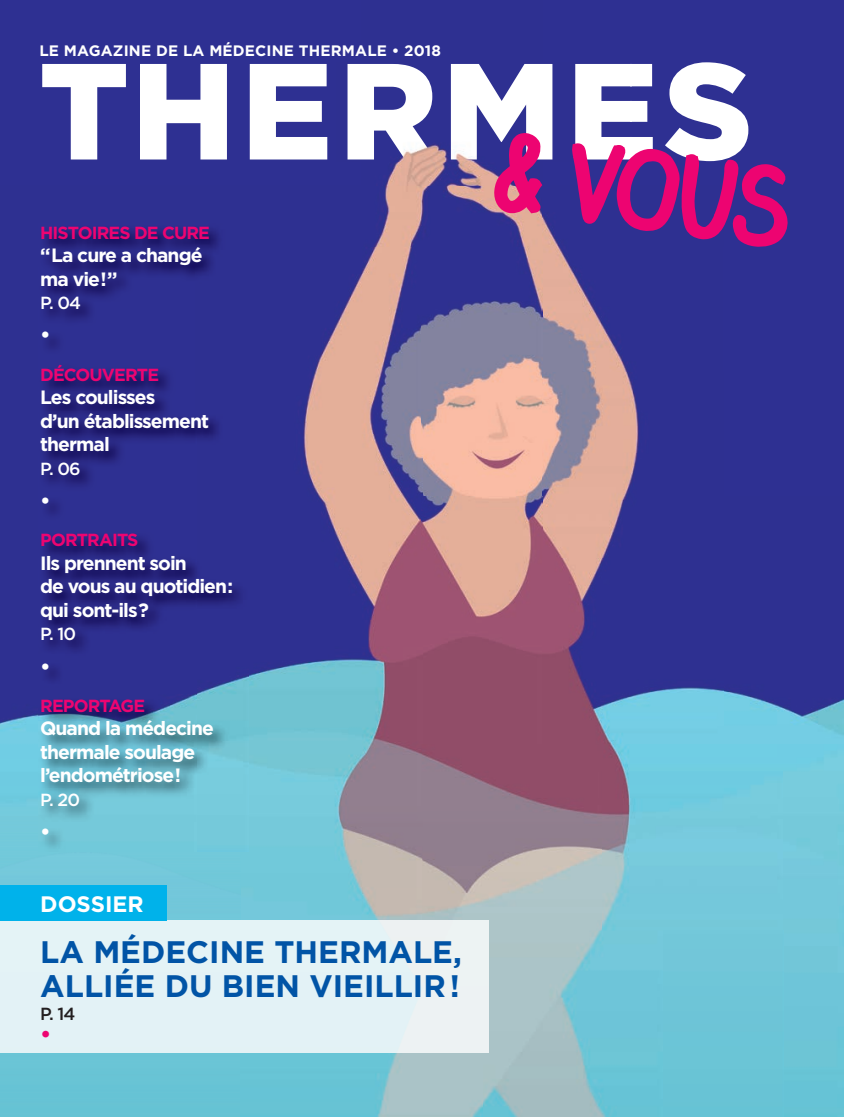
<style>
.page{position:relative;width:844px;height:1117px;background:#fff}
.page>*{position:absolute;margin:0;border:0;box-sizing:border-box;transform-origin:0 0}
.t1{font:700 97.83px "Claire Hand";color:#ed0471}
.t2{font:700 31.15px/33.6px "Gotham";color:#0154a6}
.t3{font:700 22.4px "Gotham";color:#fff}
.t4{font:700 22.4px "Gotham";color:#ed0471}
.t5{font:700 21px "Gotham";color:#fff}
.t6{font:700 19.25px/23.4px "Gotham";letter-spacing:-.05em;color:#fff}
.t7{font:700 17.5px "Gotham";letter-spacing:-.05em;color:#ed0471}
.t8{font:500 17.5px "Gotham";letter-spacing:-.05em;color:#fff}
.t9{font:500 17.5px "Gotham";color:#231f20}
.t10{font:700 15.05px "Gotham";letter-spacing:.01em;color:#fff}
</style>
<div class="page">
<div style="left:0;top:0;width:723px;height:186px;background:#2e3092"></div>
<div style="left:723px;top:0;width:120px;height:744px;background:#2e3092"></div>
<img style="left:0;top:186px;width:492px;height:62px">
<img style="left:542px;top:186px;width:181px;height:558px">
<img style="left:0;top:248px;width:39px;height:558px">
<img style="left:248px;top:248px;width:174px;height:558px">
<img style="left:422px;top:248px;width:120px;height:496px">
<img style="left:422px;top:744px;width:361px;height:186px">
<img style="left:783px;top:744px;width:60px;height:372px">
<img style="left:0;top:806px;width:422px;height:113px">
<img style="left:482px;top:930px;width:301px;height:186px">
<img style="left:0;top:1052px;width:482px;height:64px">
<img style="left:42px;top:62px;width:527px;height:99px">
<img style="left:0;top:919px;width:488px;height:133px">
<div style="left:0;top:884px;width:167px;height:35px;background:#00b2ea"></div>
<svg style="left:492px;top:130px;width:53px;height:196px;background:#835894"></svg>
<svg style="left:569px;top:28px;width:220px;height:227px"></svg>
<img style="left:39px;top:223px;width:209px;height:628px">
<p class="t10" style="left:39px;top:42px;width:403px">LE MAGAZINE DE LA MÉDECINE THERMALE • 2018</p>
<p class="t7" style="left:40px;top:222px;width:171px">HISTOIRES DE CURE</p>
<p class="t6" style="left:40px;top:243px;width:164px">“ La cure a changé ma vie ! ”</p>
<p class="t8" style="left:40px;top:291px;width:43px">P. 04</p>
<p class="t5" style="left:40px;top:323px;width:12px">•</p>
<p class="t7" style="left:40px;top:364px;width:120px">DÉCOUVERTE</p>
<p class="t6" style="left:40px;top:385px;width:170px">Les coulisses<br>d’un établissement thermal</p>
<p class="t8" style="left:40px;top:457px;width:42px">P. 06</p>
<p class="t5" style="left:40px;top:488px;width:12px">•</p>
<p class="t7" style="left:40px;top:530px;width:100px">PORTRAITS</p>
<p class="t6" style="left:40px;top:550px;width:194px">Ils prennent soin<br>de vous au quotidien : qui sont-ils ?</p>
<p class="t8" style="left:40px;top:622px;width:37px">P. 10</p>
<p class="t5" style="left:40px;top:653px;width:12px">•</p>
<p class="t7" style="left:40px;top:695px;width:106px">REPORTAGE</p>
<p class="t6" style="left:40px;top:716px;width:175px">Quand la médecine thermale soulage l’endométriose !</p>
<p class="t8" style="left:40px;top:787px;width:41px">P. 20</p>
<p class="t5" style="left:40px;top:819px;width:12px">•</p>
<p class="t3" style="left:40px;top:890px;width:105px">DOSSIER</p>
<h2 class="t2" style="left:40px;top:934px;width:423px">LA MÉDECINE THERMALE,<br>ALLIÉE DU BIEN VIEILLIR !</h2>
<p class="t9" style="left:40px;top:1002px;width:37px">P. 14</p>
<p class="t4" style="left:40px;top:1020px;width:13px">•</p>
<h1 class="t1" style="left:501px;top:104px;width:301px;rotate:7deg">&amp; VOUS</h1>
</div>
